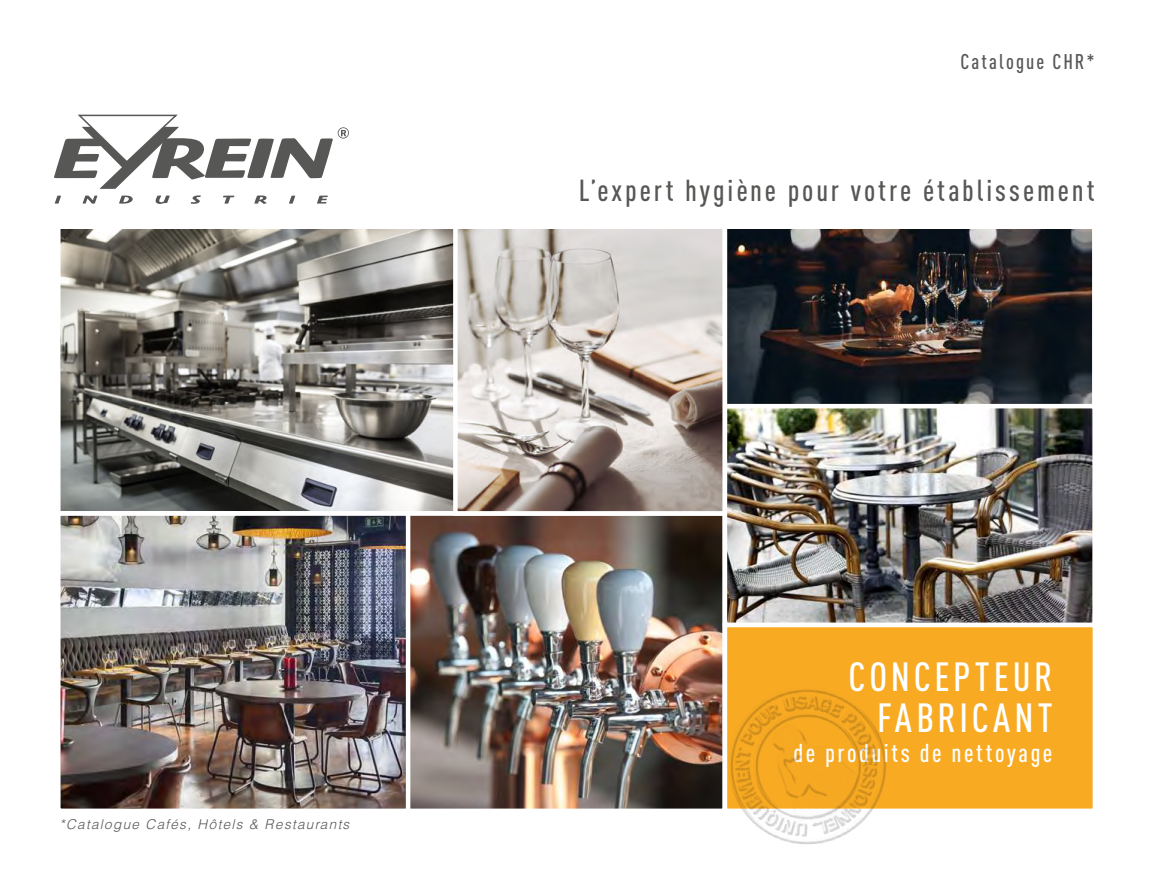
<style>
.page{position:relative;width:1149px;height:893px;background:#fff}
.page>*{position:absolute;margin:0;border:0;box-sizing:border-box;transform-origin:0 0}
.t1{font:500 40.2px/40.5px "DIN Cond";letter-spacing:.09em;color:#fff;text-align:right}
.t2{font:500 30px "DIN Cond";letter-spacing:.1em;color:#575756}
.t3{font:500 25.5px "DIN Cond";letter-spacing:.1em;color:#fff}
.t4{font:500 21px "DIN Cond";letter-spacing:.1em;color:#575756}
.t5{font:italic 300 13.5px "Helvetica LT Std";letter-spacing:.1em;color:#575756}
</style>
<div class="page">
<img style="left:61px;top:229px;width:392px;height:282px">
<svg style="left:55px;top:196px;width:6px;height:8px"></svg>
<svg style="left:83px;top:196px;width:14px;height:8px"></svg>
<svg style="left:119px;top:196px;width:14px;height:8px"></svg>
<svg style="left:155px;top:196px;width:15px;height:8px"></svg>
<svg style="left:191px;top:195px;width:10px;height:9px"></svg>
<svg style="left:223px;top:196px;width:11px;height:8px"></svg>
<svg style="left:254px;top:196px;width:13px;height:8px"></svg>
<svg style="left:289px;top:196px;width:6px;height:8px"></svg>
<svg style="left:317px;top:196px;width:11px;height:8px"></svg>
<svg style="left:54px;top:114px;width:295px;height:75px"></svg>
<img style="left:727px;top:229px;width:364px;height:393px">
<div style="left:722px;top:224px;width:374px;height:184px;border:4px solid #fff"></div>
<img style="left:410px;top:516px;width:311px;height:292px">
<div style="left:722px;top:404px;width:374px;height:223px;border:4px solid #fff"></div>
<img style="left:61px;top:516px;width:344px;height:292px">
<div style="left:56px;top:511px;width:354px;height:302px;border:4px solid #fff"></div>
<img style="left:458px;top:229px;width:263px;height:282px">
<div style="left:453px;top:224px;width:273px;height:292px;border:4px solid #fff"></div>
<div style="left:722px;top:623px;width:374px;height:190px;background:#f8aa23;border:4px solid #fff"></div>
<img style="left:722px;top:685px;width:169px;height:159px">
<hr style="left:56px;top:513px;width:666px;height:3px;background:#fff">
<p class="t5" style="left:59px;top:815px;width:291px">*Catalogue Cafés, Hôtels &amp; Restaurants</p>
<p class="t4" style="left:960px;top:49px;width:136px">Catalogue CHR*</p>
<p class="t2" style="left:578px;top:173px;width:517px">L’expert hygiène pour votre établissement</p>
<h1 class="t1" style="left:848px;top:656px;width:205px">CONCEPTEUR<br>FABRICANT</h1>
<p class="t3" style="left:793px;top:738px;width:260px">de produits de nettoyage</p>
</div>
